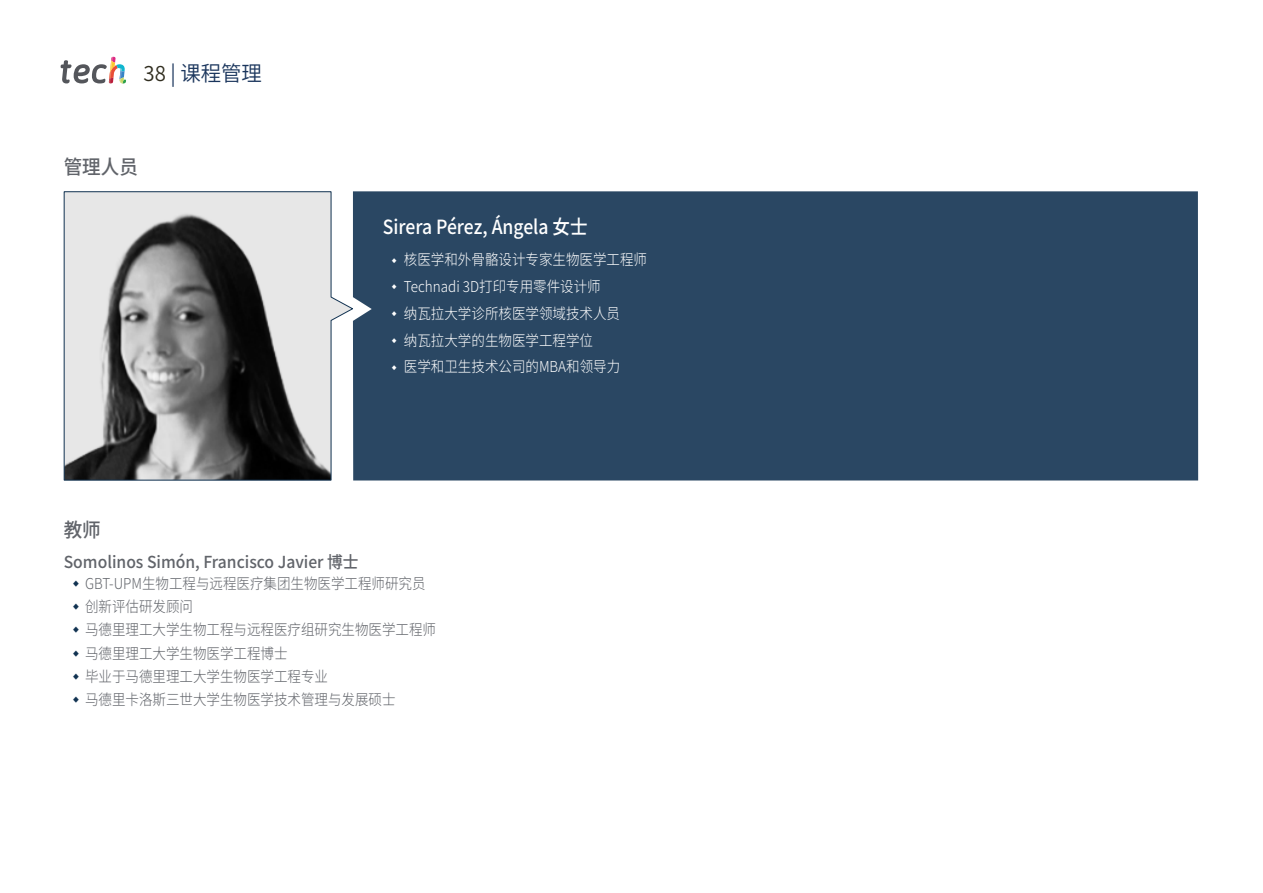
<style>
.page{position:relative;width:1263px;height:893px;background:#fff}
.page>*{position:absolute;margin:0;border:0;box-sizing:border-box;transform-origin:0 0}
.t1{font:21px "Source Han Sans CN";color:#1a355c}
.t2{font:500 19.5px "Source Han Sans CN";color:#fff;scale:.9 1}
.t3{font:500 19.5px "Source Han Sans CN";color:#61646a;scale:.95 1}
.t4{font:500 16.5px "Source Han Sans CN";color:#61646a;scale:.95 1}
.t5{font:300 15px/23.1px "Source Han Sans CN";color:#61646a;scale:.9 1}
.t6{font:300 15px/26.7px "Source Han Sans CN";color:#fff;scale:.9 1}
.s1{color:#312e20}
</style>
<div class="page">
<svg style="left:61px;top:57px;width:65px;height:27px"></svg>
<div style="left:354px;top:191px;width:844px;height:289px;background:#2a4763"></div>
<svg style="left:63px;top:191px;width:291px;height:290px;background:#9a9a9a"></svg>
<svg style="left:392px;top:258px;width:5px;height:5px"></svg>
<svg style="left:392px;top:285px;width:5px;height:5px"></svg>
<svg style="left:392px;top:311px;width:5px;height:5px"></svg>
<svg style="left:392px;top:338px;width:5px;height:5px"></svg>
<svg style="left:392px;top:365px;width:5px;height:5px"></svg>
<h1 class="t1" style="left:144px;top:61px;width:120px"><span class="s1">38</span> | 课程管理</h1>
<h2 class="t3" style="left:64px;top:156px;width:80px">管理人员</h2>
<h2 class="t2" style="left:383px;top:216px;width:229px">Sirera Pérez, Ángela 女士</h2>
<p class="t6" style="left:404px;top:247px;width:271px">核医学和外骨骼设计专家生物医学工程师<br>Technadi 3D打印专用零件设计师<br>纳瓦拉大学诊所核医学领域技术人员<br>纳瓦拉大学的生物医学工程学位<br>医学和卫生技术公司的MBA和领导力</p>
<h2 class="t3" style="left:64px;top:519px;width:41px">教师</h2>
<p class="t4" style="left:64px;top:553px;width:312px">Somolinos Simón, Francisco Javier 博士</p>
<p class="t5" style="left:85px;top:572px;width:392px">GBT-UPM生物工程与远程医疗集团生物医学工程师研究员创新评估研发顾问<br>马德里理工大学生物工程与远程医疗组研究生物医学工程师马德里理工大学生物医学工程博士<br>毕业于马德里理工大学生物医学工程专业<br>马德里卡洛斯三世大学生物医学技术管理与发展硕士</p>
</div>
